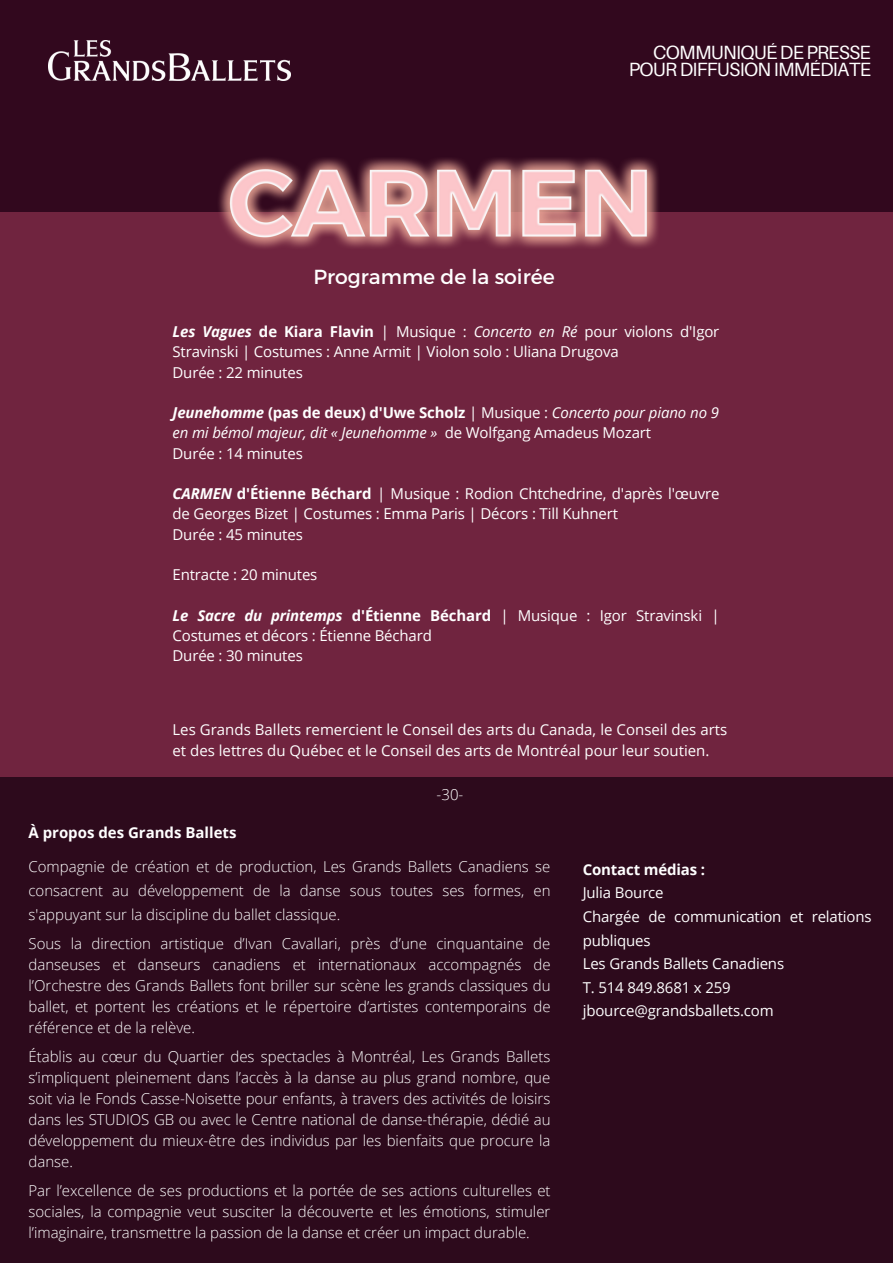
<style>
.page{position:relative;width:893px;height:1264px;background:#fff}
.page>*{position:absolute;margin:0;border:0;box-sizing:border-box;transform-origin:0 0}
.t1{font:20.4px "Montserrat";color:#fff}
.t2{font:19.2px/16.8px "Aileron";letter-spacing:-.04em;color:#fff;text-align:right}
.t3{font:300 15px/21px "Open Sans";color:#fff;text-align:justify}
.t4{font:15px/20.2px "Open Sans";letter-spacing:-.01em;color:#fff}
.t5{font:15px/23.5px "Open Sans";color:#fefefe}
.t6{font:italic 15px/20.2px "Open Sans";letter-spacing:-.01em;color:#fff}
.t7{font:700 15px "Open Sans";color:#fff}
.t8{font:700 15px "Open Sans";letter-spacing:-.01em;color:#fefefe}
.s1{font-weight:700;font-style:italic}
.s2{font-weight:700}
.s3{font-style:italic}
.s4{font-weight:700;font-style:normal}
.s5{font-style:normal}
</style>
<div class="page">
<div style="left:0;top:0;width:892px;height:263px;background:#32081e"></div>
<div style="left:0;top:213px;width:892px;height:1048px;background:#70243f"></div>
<img style="left:48px;top:40px;width:238px;height:41px">
<img style="left:176px;top:60px;width:541px;height:188px">
<div style="left:0;top:777px;width:892px;height:485px;background:#2d0a1c"></div>
<p class="t2" style="left:628px;top:44px;width:243px">COMMUNIQUÉ DE PRESSE<br>POUR DIFFUSION IMMÉDIATE</p>
<h1 class="t1" style="left:313px;top:263px;width:243px">Programme de la soirée</h1>
<p class="t4" style="left:172px;top:321px;width:548px"><span class="s1">Les Vagues</span> <span class="s2">de Kiara Flavin</span> | Musique : <span class="s3">Concerto en Ré</span> pour violons d'Igor<br>Stravinski | Costumes : Anne Armit | Violon solo : Uliana Drugova<br>Durée : 22 minutes</p>
<p class="t6" style="left:172px;top:402px;width:548px"><span class="s2">Jeunehomme</span> <span class="s4">(pas de deux) d'Uwe Scholz</span> <span class="s5">| Musique :</span> Concerto pour piano no 9 en mi bémol majeur, dit « Jeunehomme » <span class="s5">de Wolfgang Amadeus Mozart<br>Durée : 14 minutes</span></p>
<p class="t4" style="left:172px;top:483px;width:548px"><span class="s1">CARMEN</span> <span class="s2">d'Étienne Béchard</span> | Musique : Rodion Chtchedrine, d'après l'œuvre de Georges Bizet | Costumes : Emma Paris | Décors : Till Kuhnert<br>Durée : 45 minutes</p>
<p class="t4" style="left:172px;top:564px;width:146px">Entracte : 20 minutes</p>
<p class="t4" style="left:172px;top:604px;width:548px"><span class="s1">Le Sacre du printemps</span> <span class="s2">d'Étienne Béchard</span> | Musique : Igor Stravinski |<br>Costumes et décors : Étienne Béchard<br>Durée : 30 minutes</p>
<p class="t5" style="left:172px;top:718px;width:556px;line-height:20.7px">Les Grands Ballets remercient le Conseil des arts du Canada, le Conseil des arts et des lettres du Québec et le Conseil des arts de Montréal pour leur soutien.</p>
<p class="t3" style="left:436px;top:783px;width:28px">-30-</p>
<p class="t7" style="left:28px;top:821px;width:209px">À propos des Grands Ballets</p>
<p class="t3" style="left:28px;top:854px;width:523px;line-height:23.5px">Compagnie de création et de production, Les Grands Ballets Canadiens se consacrent au développement de la danse sous toutes ses formes, en s'appuyant sur la discipline du ballet classique.</p>
<p class="t3" style="left:28px;top:932px;width:523px">Sous la direction artistique d’Ivan Cavallari, près d’une cinquantaine de danseuses et danseurs canadiens et internationaux accompagnés de l’Orchestre des Grands Ballets font briller sur scène les grands classiques du ballet, et portent les créations et le répertoire d’artistes contemporains de référence et de la relève.</p>
<p class="t3" style="left:28px;top:1045px;width:523px">Établis au cœur du Quartier des spectacles à Montréal, Les Grands Ballets s’impliquent pleinement dans l’accès à la danse au plus grand nombre, que soit via le Fonds Casse-Noisette pour enfants, à travers des activités de loisirs dans les STUDIOS GB ou avec le Centre national de danse-thérapie, dédié au développement du mieux-être des individus par les bienfaits que procure la danse.</p>
<p class="t3" style="left:28px;top:1179px;width:523px">Par l’excellence de ses productions et la portée de ses actions culturelles et sociales, la compagnie veut susciter la découverte et les émotions, stimuler l’imaginaire, transmettre la passion de la danse et créer un impact durable.</p>
<p class="t8" style="left:582px;top:858px;width:124px">Contact médias :</p>
<p class="t5" style="left:582px;top:880px;width:290px">Julia Bource<br>Chargée de communication et relations publiques<br>Les Grands Ballets Canadiens<br>T. 514 849.8681 x 259 jbource@grandsballets.com</p>
</div>
